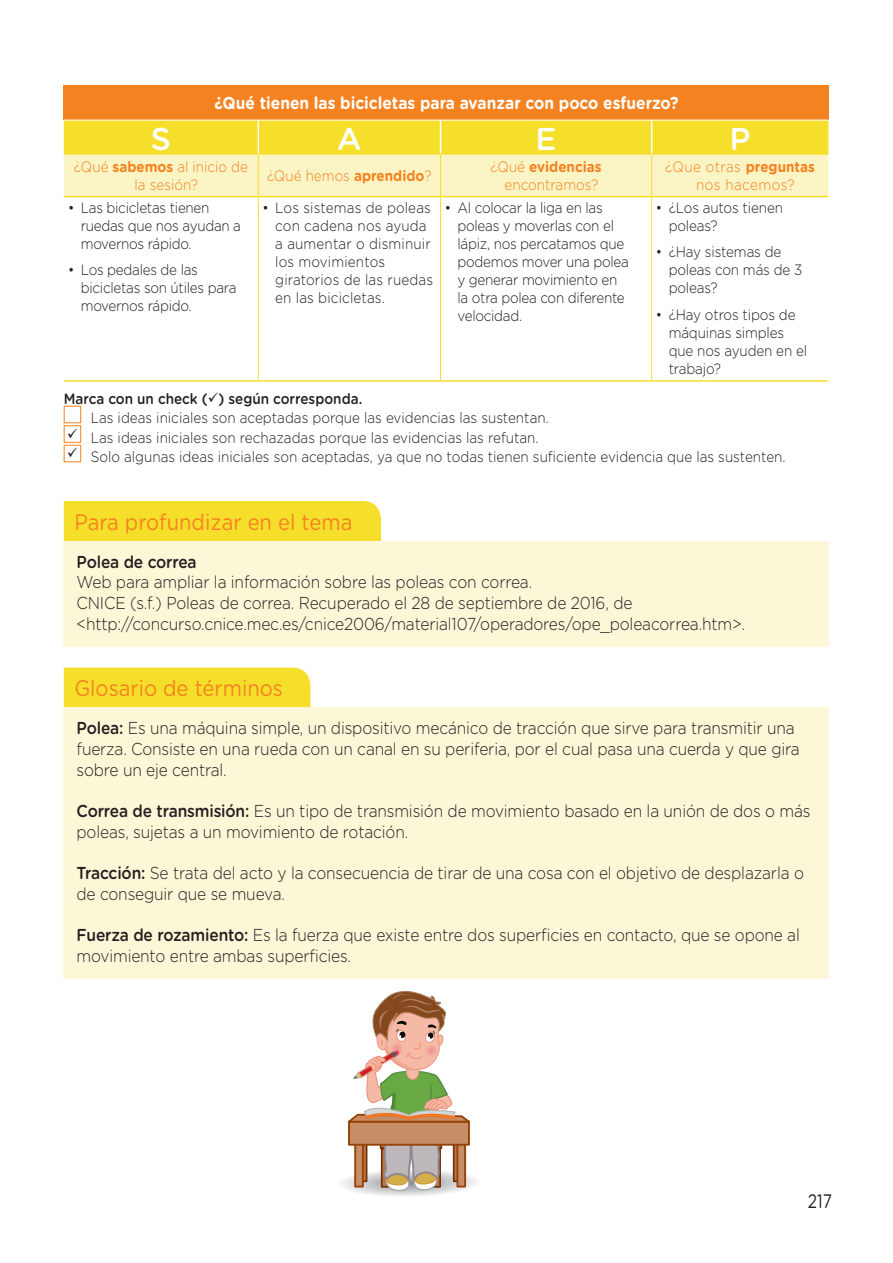
<style>
.page{position:relative;width:893px;height:1263px;background:#fff}
.page>*{position:absolute;margin:0;border:0;box-sizing:border-box;transform-origin:0 0}
.t1{font:500 31.5px "Gotham Rounded";color:#fff}
.t2{font:22.5px "Gotham Rounded";color:#f58220;scale:.9 1}
.t3{font:19.5px "Gotham Rounded";color:#231f20;scale:.8 1}
.t4{font:300 17.25px/20.7px "Gotham Rounded";letter-spacing:-.01em;color:#231f20;scale:.9 1}
.t5{font:700 17.25px "Gotham Rounded";color:#fff;scale:.9 1}
.t6{font:500 17.25px "Gotham Rounded";letter-spacing:-.01em;color:#231f20;scale:.9 1}
.t7{font:300 15px/18px "Gotham Rounded";letter-spacing:-.01em;color:#231f20;scale:.9 1}
.t8{font:300 15px/18px "Gotham Rounded";letter-spacing:.01em;color:#231f20;scale:.9 1}
.t9{font:300 15px/18px "Gotham Rounded";color:#f58220;scale:.9 1}
.t10{font:500 15px "Gotham Rounded";color:#231f20;scale:.9 1}
.t11{font:300 15px/18px "Gotham Rounded";letter-spacing:.03em;color:#f58220;scale:.9 1}
.s1{font-weight:700}
.s2{font-weight:500}
</style>
<div class="page">
<svg style="left:342px;top:991px;width:134px;height:205px"></svg>
<div style="left:64px;top:85px;width:765px;height:34px;background:#f58220"></div>
<svg style="left:64px;top:121px;width:764px;height:75px;background:#f8ea7f"></svg>
<hr style="left:258px;top:120px;width:1px;height:34px;background:#fff">
<hr style="left:440px;top:120px;width:1px;height:34px;background:#fff">
<hr style="left:651px;top:120px;width:1px;height:34px;background:#fff">
<hr style="left:258px;top:154px;width:1px;height:42px;background:#f6df2b">
<hr style="left:440px;top:154px;width:1px;height:42px;background:#f6df2b">
<hr style="left:651px;top:154px;width:1px;height:42px;background:#f6df2b">
<hr style="left:64px;top:196px;width:194px;height:1px;background:#f6df2b">
<hr style="left:64px;top:380px;width:194px;height:2px;background:#f6df2b">
<hr style="left:258px;top:197px;width:1px;height:183px;background:#f6df2b">
<hr style="left:258px;top:196px;width:183px;height:1px;background:#f6df2b">
<hr style="left:258px;top:380px;width:183px;height:2px;background:#f6df2b">
<hr style="left:440px;top:197px;width:1px;height:183px;background:#f6df2b">
<hr style="left:441px;top:196px;width:211px;height:1px;background:#f6df2b">
<hr style="left:441px;top:380px;width:211px;height:2px;background:#f6df2b">
<hr style="left:651px;top:197px;width:1px;height:183px;background:#f6df2b">
<hr style="left:652px;top:196px;width:176px;height:1px;background:#f6df2b">
<hr style="left:652px;top:380px;width:176px;height:2px;background:#f6df2b">
<hr style="left:64px;top:154px;width:194px;height:1px;background:#f6df2b">
<hr style="left:258px;top:154px;width:183px;height:1px;background:#f6df2b">
<hr style="left:441px;top:154px;width:211px;height:1px;background:#f6df2b">
<hr style="left:652px;top:154px;width:176px;height:1px;background:#f6df2b">
<div style="left:64px;top:406px;width:17px;height:17px;border:1px solid #f58220"></div>
<div style="left:64px;top:425px;width:17px;height:18px;border:1px solid #f58220"></div>
<div style="left:64px;top:445px;width:17px;height:17px;border:1px solid #f58220"></div>
<div style="left:64px;top:501px;width:317px;height:40px;background:#f6df2b"></div>
<div style="left:64px;top:668px;width:246px;height:39px;background:#f6df2b"></div>
<div style="left:64px;top:541px;width:765px;height:106px;background:#fcf7d7"></div>
<div style="left:64px;top:707px;width:765px;height:272px;background:#fcf7d7"></div>
<p class="t5" style="left:214px;top:90px;width:517px">¿Qué tienen las bicicletas para avanzar con poco esfuerzo?</p>
<h1 class="t1" style="left:151px;top:116px;width:22px">S</h1>
<h1 class="t1" style="left:337px;top:116px;width:26px">A</h1>
<h1 class="t1" style="left:536px;top:116px;width:23px">E</h1>
<h1 class="t1" style="left:729px;top:116px;width:23px">P</h1>
<p class="t9" style="left:135px;top:157px;width:128px;text-indent:-61px">¿Qué <span class="s1">sabemos</span> al inicio de la sesión?</p>
<p class="t9" style="left:267px;top:166px;width:185px">¿Qué hemos <span class="s1">aprendido</span>?</p>
<p class="t9" style="left:491px;top:157px;width:125px;text-align:right">¿Qué <span class="s1">evidencias </span>encontramos?</p>
<p class="t11" style="left:696px;top:157px;width:134px;text-indent:-31px">¿Que otras <span class="s1">preguntas </span>nos hacemos?</p>
<p class="t7" style="left:81px;top:198px;width:180px;text-indent:-13px">• Las bicicletas tienen ruedas que nos ayudan a movernos rápido.</p>
<p class="t7" style="left:81px;top:260px;width:174px;text-indent:-13px">• Los pedales de las bicicletas son útiles para movernos rápido.</p>
<p class="t8" style="left:275px;top:198px;width:177px;text-indent:-13px">• Los sistemas de poleas con cadena nos ayuda a aumentar o disminuir los movimientos giratorios de las ruedas en las bicicletas.</p>
<p class="t7" style="left:457px;top:198px;width:192px;text-indent:-13px">• Al colocar la liga en las poleas y moverlas con el lápiz, nos percatamos que podemos mover una polea y generar movimiento en la otra polea con diferente velocidad.</p>
<p class="t7" style="left:669px;top:198px;width:129px;text-indent:-13px">• ¿Los autos tienen poleas?</p>
<p class="t7" style="left:669px;top:242px;width:150px;text-indent:-13px">• ¿Hay sistemas de poleas con más de 3 poleas?</p>
<p class="t7" style="left:669px;top:305px;width:155px;text-indent:-13px">• ¿Hay otros tipos de máquinas simples que nos ayuden en el trabajo?</p>
<p class="t10" style="left:64px;top:388px;width:333px">Marca con un check ( ) según corresponda.</p>
<p class="t7" style="left:91px;top:407px;width:774px;line-height:19.5px">Las ideas iniciales son aceptadas porque las evidencias las sustentan.<br>Las ideas iniciales son rechazadas porque las evidencias las refutan.<br>Solo algunas ideas iniciales son aceptadas, ya que no todas tienen suficiente evidencia que las sustenten.</p>
<h2 class="t2" style="left:74px;top:506px;width:310px">Para profundizar en el tema</h2>
<p class="t6" style="left:77px;top:549px;width:135px">Polea de correa</p>
<p class="t4" style="left:77px;top:571px;width:744px">Web para ampliar la información sobre las poleas con correa.<br>CNICE (s.f.) Poleas de correa. Recuperado el 28 de septiembre de 2016, de &lt;http://concurso.cnice.mec.es/cnice2006/material107/operadores/ope_poleacorrea.htm&gt;.</p>
<h2 class="t2" style="left:74px;top:673px;width:233px">Glosario de términos</h2>
<p class="t4" style="left:77px;top:717px;width:805px"><span class="s2">Polea:</span> Es una máquina simple, un dispositivo mecánico de tracción que sirve para transmitir una fuerza. Consiste en una rueda con un canal en su periferia, por el cual pasa una cuerda y que gira sobre un eje central.</p>
<p class="t4" style="left:77px;top:800px;width:817px"><span class="s2">Correa de transmisión:</span> Es un tipo de transmisión de movimiento basado en la unión de dos o más poleas, sujetas a un movimiento de rotación.</p>
<p class="t4" style="left:77px;top:862px;width:810px"><span class="s2">Tracción:</span> Se trata del acto y la consecuencia de tirar de una cosa con el objetivo de desplazarla o de conseguir que se mueva.</p>
<p class="t4" style="left:77px;top:924px;width:805px"><span class="s2">Fuerza de rozamiento:</span> Es la fuerza que existe entre dos superficies en contacto, que se opone al movimiento entre ambas superficies.</p>
<p class="t3" style="left:808px;top:1188px;width:32px">217</p>
</div>
